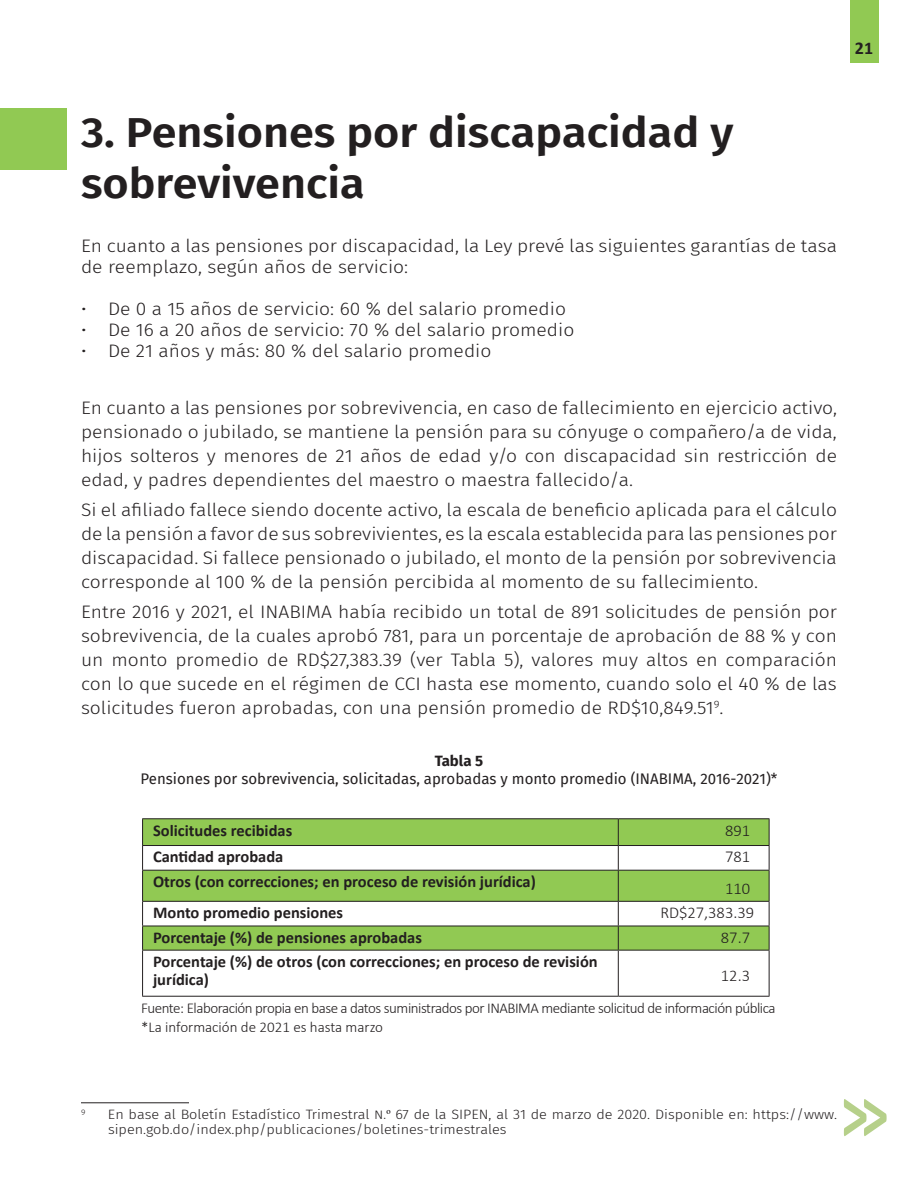
<style>
.page{position:relative;width:918px;height:1188px;background:#fff}
.page>*{position:absolute;margin:0;border:0;box-sizing:border-box;transform-origin:0 0}
.t1{font:700 76.5px "Calibri";color:#b6d08a;scale:.71 1}
.t2{font:600 42px/50.4px "Fira Sans";color:#231f20;scale:1.07 1}
.t3{font:300 18px/24px "Fira Sans";color:#231f20;text-align:justify;scale:1.07 1}
.t4{font:700 18px "Calibri";color:#231f20}
.t5{font:700 16.5px/17.9px "Calibri";color:#231f20}
.t6{font:300 16.5px "Calibri";color:#231f20}
.t7{font:300 15px/19.2px "Calibri";letter-spacing:-.03em;color:#231f20}
.t8{font:15px "Fira Sans";color:#231f20}
.t9{font:700 15px "Fira Sans";color:#231f20}
.t10{font:300 13.5px/15px "Fira Sans";color:#231f20;scale:1.07 1}
.t11{font:300 7.8px "Fira Sans";color:#231f20;scale:1.07 1}
.s1{font-family:"Calibri"}
.s2{font-family:"Times New Roman";font-weight:400}
</style>
<div class="page">
<div style="left:850px;top:0;width:28px;height:63px;background:#91c953"></div>
<hr style="left:81px;top:1102px;width:108px;height:1px;background:#231f20">
<div style="left:0;top:108px;width:67px;height:61px;background:#91c953"></div>
<svg style="left:143px;top:819px;width:626px;height:131px;fill:#91c953"></svg>
<hr style="left:142px;top:818px;width:476px;height:1px;background:#231f20">
<hr style="left:618px;top:818px;width:152px;height:1px;background:#231f20">
<hr style="left:142px;top:845px;width:476px;height:1px;background:#231f20">
<hr style="left:618px;top:845px;width:152px;height:1px;background:#231f20">
<hr style="left:142px;top:870px;width:476px;height:1px;background:#231f20">
<hr style="left:618px;top:870px;width:152px;height:1px;background:#231f20">
<hr style="left:142px;top:901px;width:476px;height:1px;background:#231f20">
<hr style="left:618px;top:901px;width:152px;height:1px;background:#231f20">
<hr style="left:142px;top:926px;width:476px;height:1px;background:#231f20">
<hr style="left:618px;top:926px;width:152px;height:1px;background:#231f20">
<hr style="left:142px;top:950px;width:476px;height:1px;background:#231f20">
<hr style="left:618px;top:950px;width:152px;height:1px;background:#231f20">
<hr style="left:142px;top:996px;width:476px;height:1px;background:#231f20">
<hr style="left:618px;top:996px;width:152px;height:1px;background:#231f20">
<svg style="left:142px;top:819px;width:1px;height:51px"></svg>
<hr style="left:142px;top:871px;width:1px;height:30px;background:#231f20">
<svg style="left:142px;top:902px;width:1px;height:48px"></svg>
<hr style="left:142px;top:951px;width:1px;height:45px;background:#231f20">
<svg style="left:618px;top:819px;width:1px;height:51px"></svg>
<svg style="left:769px;top:819px;width:1px;height:51px"></svg>
<hr style="left:618px;top:871px;width:1px;height:30px;background:#231f20">
<hr style="left:769px;top:871px;width:1px;height:30px;background:#231f20">
<svg style="left:618px;top:902px;width:1px;height:48px"></svg>
<svg style="left:769px;top:902px;width:1px;height:48px"></svg>
<hr style="left:618px;top:951px;width:1px;height:45px;background:#231f20">
<hr style="left:769px;top:951px;width:1px;height:45px;background:#231f20">
<p class="t4" style="left:855px;top:37px;width:20px">21</p>
<h2 class="t2" style="left:81px;top:105px;width:611px">3. Pensiones por discapacidad y sobrevivencia</h2>
<p class="t3" style="left:81px;top:235px;width:708px;line-height:21px">En cuanto a las pensiones por discapacidad, la Ley prevé las siguientes garantías de tasa de reemplazo, según años de servicio:</p>
<p class="t3" style="left:81px;top:296px;width:455px">• De 0 a 15 años de servicio: 60 % del salario promedio</p>
<p class="t3" style="left:81px;top:317px;width:463px">• De 16 a 20 años de servicio: 70 % del salario promedio</p>
<p class="t3" style="left:81px;top:338px;width:385px">• De 21 años y más: 80 % del salario promedio</p>
<p class="t3" style="left:81px;top:395px;width:708px">En cuanto a las pensiones por sobrevivencia, en caso de fallecimiento en ejercicio activo, pensionado o jubilado, se mantiene la pensión para su cónyuge o compañero/a de vida, hijos solteros y menores de 21 años de edad y/o con discapacidad sin restricción de edad, y padres dependientes del maestro o maestra fallecido/a.</p>
<p class="t3" style="left:81px;top:497px;width:708px">Si el afiliado fallece siendo docente activo, la escala de beneficio aplicada para el cálculo de la pensión a favor de sus sobrevivientes, es la escala establecida para las pensiones por discapacidad. Si fallece pensionado o jubilado, el monto de la pensión por sobrevivencia corresponde al 100 % de la pensión percibida al momento de su fallecimiento.</p>
<p class="t3" style="left:81px;top:599px;width:708px">Entre 2016 y 2021, el INABIMA había recibido un total de 891 solicitudes de pensión por sobrevivencia, de la cuales aprobó 781, para un porcentaje de aprobación de 88 % y con un monto promedio de RD$27,383.39 (ver Tabla 5), valores muy altos en comparación con lo que sucede en el régimen de CCI hasta ese momento, cuando solo el 40 % de las solicitudes fueron aprobadas, con una pensión promedio de RD$10,849.51<sup>9</sup>.</p>
<p class="t9" style="left:435px;top:748px;width:50px">Tabla 5</p>
<p class="t8" style="left:141px;top:767px;width:638px">Pensiones por sobrevivencia, solicitadas, aprobadas y monto promedio (INABIMA, 2016-2021)*</p>
<p class="t5" style="left:153px;top:821px;width:141px">Solicitudes recibidas</p>
<p class="t6" style="left:725px;top:820px;width:27px">891</p>
<p class="t5" style="left:153px;top:847px;width:132px">Cantidad aprobada</p>
<p class="t6" style="left:725px;top:847px;width:27px">781</p>
<p class="t5" style="left:153px;top:872px;width:384px">Otros (con correcciones; en proceso de revisión jurídica)</p>
<p class="t6" style="left:725px;top:878px;width:27px">110</p>
<p class="t5" style="left:153px;top:903px;width:192px">Monto promedio pensiones</p>
<p class="t6" style="left:660px;top:903px;width:95px">RD$27,383.39</p>
<p class="t5" style="left:153px;top:928px;width:270px">Porcentaje (%) de pensiones aprobadas</p>
<p class="t6" style="left:721px;top:927px;width:31px">87.7</p>
<p class="t5" style="left:153px;top:952px;width:446px">Porcentaje (%) de otros (con correcciones; en proceso de revisión jurídica)</p>
<p class="t6" style="left:721px;top:966px;width:31px">12.3</p>
<p class="t7" style="left:141px;top:998px;width:636px">Fuente: Elaboración propia en base a datos suministrados por INABIMA mediante solicitud de información pública *La información de 2021 es hasta marzo</p>
<h1 class="t1" style="left:841px;top:1066px;width:68px">&gt;&gt;</h1>
<p class="t11" style="left:81px;top:1106px;width:6px">9</p>
<p class="t10" style="left:108px;top:1107px;width:683px">En base al Boletín Estadístico Trimestral <span class="s1">N.</span><span class="s2">º</span> 67 de la SIPEN, al 31 de marzo de 2020. Disponible en: https://www. sipen.gob.do/index.php/publicaciones/boletines-trimestrales</p>
</div>
